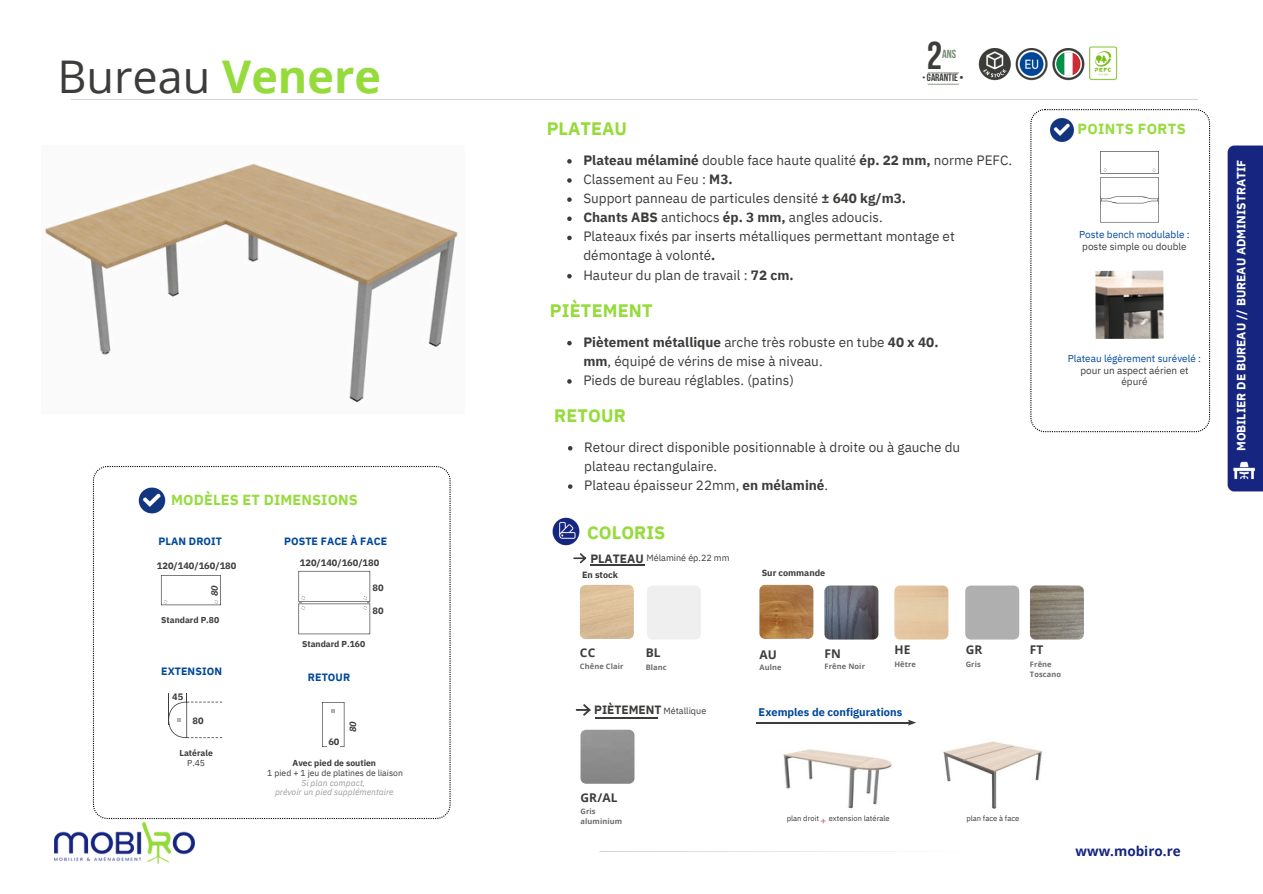
<style>
.page{position:relative;width:1263px;height:894px;background:#fff}
.page>*{position:absolute;margin:0;border:0;box-sizing:border-box;transform-origin:0 0}
.t1{font:45px "Open Sans";color:#3c3c3b}
.t2{font:700 38.7px "Bebas Neue";color:#3c3c3b}
.t3{font:700 18px "IBM Plex Sans";letter-spacing:.01em;color:#95db3a}
.t4{font:700 18px "IBM Plex Sans";color:#96db3c}
.t5{font:700 14.55px "IBM Plex Sans";letter-spacing:.01em;color:#97dc3f}
.t6{font:13.5px/19.2px "IBM Plex Sans";color:#3c3c3b}
.t7{font:700 13.5px "Open Sans";color:#13257f}
.t8{font:700 12px "IBM Plex Sans";color:#fff}
.t9{font:700 12px "Open Sans";letter-spacing:.01em;color:#3c3c3b}
.t10{font:700 12px "IBM Plex Sans";color:#3c3c3b}
.t11{font:700 11.55px "Bebas Neue";color:#748d72}
.t12{font:700 11.1px "IBM Plex Sans";color:#00489a}
.t13{font:11.1px "Montserrat";color:#b7566c}
.t14{font:700 10.65px "IBM Plex Sans";letter-spacing:.01em;color:#00489a}
.t15{font:700 10.5px "Bebas Neue";color:#3c3c3b}
.t16{font:9.9px/11.6px "IBM Plex Sans";color:#00489a;text-align:center}
.t17{font:700 9.3px "IBM Plex Sans";color:#3c3c3b}
.t18{font:italic 700 9.3px "IBM Plex Sans";color:#3c3c3b}
.t19{font:9px "IBM Plex Sans";color:#3c3c3b}
.t20{font:700 9px "IBM Plex Sans";color:#3c3c3b}
.t21{font:8.55px/9.9px "IBM Plex Sans";color:#3c3c3b;text-align:center}
.t22{font:700 8.55px/9.9px "IBM Plex Sans";color:#3c3c3b;text-align:center}
.t23{font:italic 8.55px "IBM Plex Sans";color:#9d9d9c}
.t24{font:700 7.5px/10.2px "Open Sans";letter-spacing:.015em;color:#6b6b6a}
.t25{font:7.5px "IBM Plex Sans";color:#3c3c3b}
.t26{font:700 7.5px "Bebas Neue";color:#3c3c3b}
.s1{font-weight:700;color:#96db3c}
.s2{font-weight:400}
.s3{font-weight:700}
.s4{font-style:italic;color:#9d9d9c}
.s5{color:#3d3c3b}
</style>
<div class="page">
<hr style="left:599px;top:851px;width:372px;height:1px;background:#9d9d9c">
<img style="left:71px;top:46px;width:1127px;height:54px">
<img style="left:55px;top:822px;width:139px;height:41px">
<svg style="left:568px;top:446px;width:4px;height:4px"></svg>
<svg style="left:568px;top:484px;width:4px;height:4px"></svg>
<img style="left:552px;top:517px;width:28px;height:29px">
<img style="left:824px;top:585px;width:54px;height:54px">
<svg style="left:1030px;top:109px;width:180px;height:323px"></svg>
<svg style="left:93px;top:466px;width:358px;height:352px"></svg>
<div style="left:965px;top:585px;width:54px;height:54px;background:#afafaf"></div>
<img style="left:580px;top:584px;width:54px;height:54px">
<div style="left:647px;top:586px;width:54px;height:53px;background:#f0efef"></div>
<hr style="left:590px;top:564px;width:54px;height:1px;background:#3c3c3b">
<svg style="left:573px;top:553px;width:13px;height:10px"></svg>
<img style="left:894px;top:585px;width:54px;height:54px">
<hr style="left:595px;top:717px;width:62px;height:1px;background:#3c3c3b">
<svg style="left:576px;top:704px;width:14px;height:11px"></svg>
<img style="left:580px;top:729px;width:54px;height:54px">
<img style="left:1030px;top:585px;width:54px;height:54px">
<img style="left:759px;top:584px;width:54px;height:54px">
<hr style="left:756px;top:722px;width:154px;height:1px;background:#3c3c3b">
<svg style="left:908px;top:719px;width:8px;height:6px"></svg>
<img style="left:783px;top:749px;width:109px;height:60px">
<img style="left:943px;top:741px;width:100px;height:68px">
<img style="left:1227px;top:145px;width:36px;height:347px">
<img style="left:1056px;top:52px;width:24px;height:24px;border-radius:50%">
<img style="left:132px;top:480px;width:40px;height:41px">
<img style="left:1043px;top:111px;width:37px;height:37px">
<img style="left:45px;top:163px;width:413px;height:240px">
<svg style="left:567px;top:341px;width:5px;height:4px"></svg>
<svg style="left:567px;top:379px;width:5px;height:4px"></svg>
<svg style="left:567px;top:159px;width:5px;height:4px"></svg>
<svg style="left:567px;top:178px;width:5px;height:5px"></svg>
<svg style="left:567px;top:197px;width:5px;height:5px"></svg>
<svg style="left:567px;top:216px;width:5px;height:5px"></svg>
<svg style="left:567px;top:235px;width:5px;height:5px"></svg>
<svg style="left:567px;top:274px;width:5px;height:4px"></svg>
<p class="t1" style="left:57px;top:45px;width:325px">Bureau <span class="s1">Venere</span></p>
<p class="t5" style="left:171px;top:489px;width:188px">MODÈLES ET DIMENSIONS</p>
<p class="t14" style="left:158px;top:534px;width:65px">PLAN DROIT</p>
<h2 class="t14" style="left:284px;top:534px;width:105px">POSTE FACE À FACE</h2>
<p class="t17" style="left:157px;top:559px;width:81px">120/140/160/180</p>
<p class="t18" style="left:208px;top:596px;width:13px;rotate:-90deg">80</p>
<h2 class="t22" style="left:161px;top:614px;width:60px">Standard P.80</h2>
<p class="t14" style="left:161px;top:664px;width:62px">EXTENSION</p>
<p class="t17" style="left:172px;top:690px;width:13px">45</p>
<h3 class="t17" style="left:193px;top:714px;width:13px">80</h3>
<p class="t22" style="left:179px;top:747px;width:35px">Latérale<br><span class="s2">P.45</span></p>
<p class="t17" style="left:300px;top:556px;width:81px">120/140/160/180</p>
<p class="t17" style="left:373px;top:581px;width:13px">80</p>
<p class="t17" style="left:373px;top:604px;width:13px">80</p>
<p class="t22" style="left:302px;top:638px;width:65px">Standard P.160</p>
<p class="t14" style="left:308px;top:669px;width:44px">RETOUR</p>
<p class="t18" style="left:347px;top:732px;width:13px;rotate:-90deg">80</p>
<p class="t17" style="left:328px;top:735px;width:13px">60</p>
<h3 class="t21" style="left:267px;top:757px;width:137px"><span class="s3">Avec pied de soutien<br></span>1 pied + 1 jeu de platines de liaison<br><span class="s4">Si plan compact,</span></h3>
<p class="t23" style="left:275px;top:785px;width:120px">prévoir un pied supplémentaire</p>
<p class="t3" style="left:547px;top:117px;width:82px">PLATEAU</p>
<p class="t2" style="left:927px;top:40px;width:17px">2</p>
<p class="t11" style="left:942px;top:49px;width:16px">ANS</p>
<h2 class="t15" style="left:927px;top:73px;width:38px">GARANTIE•</h2>
<p class="t26" style="left:922px;top:74px;width:4px">•</p>
<p class="t6" style="left:583px;top:150px;width:430px"><span class="s3">Plateau mélaminé</span> double face haute qualité <span class="s3">ép. 22 mm,</span> norme PEFC.</p>
<p class="t6" style="left:583px;top:169px;width:151px">Classement au Feu : <span class="s3">M3.</span></p>
<p class="t6" style="left:583px;top:188px;width:324px">Support panneau de particules densité <span class="s3">± 640 kg/m3.</span></p>
<p class="t6" style="left:583px;top:207px;width:301px"><span class="s3">Chants ABS</span> antichocs <span class="s3">ép. 3 mm,</span> angles adoucis.</p>
<p class="t6" style="left:583px;top:226px;width:373px">Plateaux fixés par inserts métalliques permettant montage et démontage à volonté<span class="s3">.</span></p>
<p class="t6" style="left:583px;top:265px;width:212px">Hauteur du plan de travail : <span class="s3">72 cm.</span></p>
<p class="t3" style="left:550px;top:298px;width:104px">PIÈTEMENT</p>
<p class="t6" style="left:583px;top:332px;width:357px"><span class="s3">Piètement métallique</span> arche très robuste en tube <span class="s3">40 x 40. mm</span>, équipé de vérins de mise à niveau.</p>
<p class="t6" style="left:583px;top:370px;width:212px">Pieds de bureau réglables. (patins)</p>
<p class="t3" style="left:554px;top:404px;width:73px">RETOUR</p>
<h6 class="t6" style="left:584px;top:437px;width:378px">Retour direct disponible positionnable à droite ou à gauche du plateau rectangulaire.</h6>
<p class="t6" style="left:584px;top:475px;width:246px">Plateau épaisseur 22mm, <span class="s3">en mélaminé</span>.</p>
<p class="t4" style="left:587px;top:520px;width:80px">COLORIS</p>
<p class="t10" style="left:590px;top:550px;width:55px">PLATEAU</p>
<p class="t19" style="left:646px;top:551px;width:85px">Mélaminé ép.22 mm</p>
<p class="t20" style="left:582px;top:568px;width:37px">En stock</p>
<p class="t20" style="left:762px;top:567px;width:65px">Sur commande</p>
<h1 class="t5" style="left:1077px;top:119px;width:110px">POINTS FORTS</h1>
<p class="t16" style="left:1079px;top:229px;width:112px">Poste bench modulable : <span class="s5">poste simple ou double</span></p>
<h2 class="t16" style="left:1068px;top:352px;width:135px">Plateau légèrement surévelé : <span class="s5">pour un aspect aérien et épuré</span></h2>
<p class="t9" style="left:580px;top:643px;width:17px">CC</p>
<p class="t24" style="left:580px;top:660px;width:45px">Chêne Clair</p>
<p class="t9" style="left:646px;top:644px;width:16px">BL</p>
<p class="t24" style="left:646px;top:661px;width:23px">Blanc</p>
<p class="t10" style="left:594px;top:701px;width:69px">PIÈTEMENT</p>
<p class="t19" style="left:663px;top:704px;width:44px">Métallique</p>
<p class="t9" style="left:894px;top:641px;width:18px">HE</p>
<h6 class="t24" style="left:894px;top:658px;width:23px">Hêtre</h6>
<p class="t9" style="left:824px;top:644px;width:18px">FN</p>
<p class="t24" style="left:824px;top:660px;width:42px">Frêne Noir</p>
<p class="t9" style="left:759px;top:645px;width:19px">AU</p>
<p class="t24" style="left:759px;top:661px;width:24px">Aulne</p>
<p class="t12" style="left:759px;top:704px;width:145px">Exemples de configurations</p>
<p class="t9" style="left:966px;top:641px;width:18px">GR</p>
<p class="t24" style="left:966px;top:658px;width:17px">Gris</p>
<p class="t9" style="left:1030px;top:641px;width:15px">FT</p>
<p class="t24" style="left:1030px;top:658px;width:33px">Frêne<br>Toscano</p>
<p class="t9" style="left:580px;top:788px;width:39px">GR/AL</p>
<p class="t24" style="left:580px;top:805px;width:43px">Gris aluminium</p>
<p class="t25" style="left:787px;top:813px;width:34px">plan droit</p>
<p class="t13" style="left:820px;top:813px;width:8px">+</p>
<p class="t25" style="left:829px;top:813px;width:62px">extension latérale</p>
<h4 class="t25" style="left:966px;top:813px;width:55px">plan face à face</h4>
<h6 class="t7" style="left:1076px;top:841px;width:107px">www.mobiro.re</h6>
<h6 class="t8" style="left:1233px;top:451px;width:293px;rotate:-90deg">MOBILIER DE BUREAU // BUREAU ADMINISTRATIF</h6>
</div>
